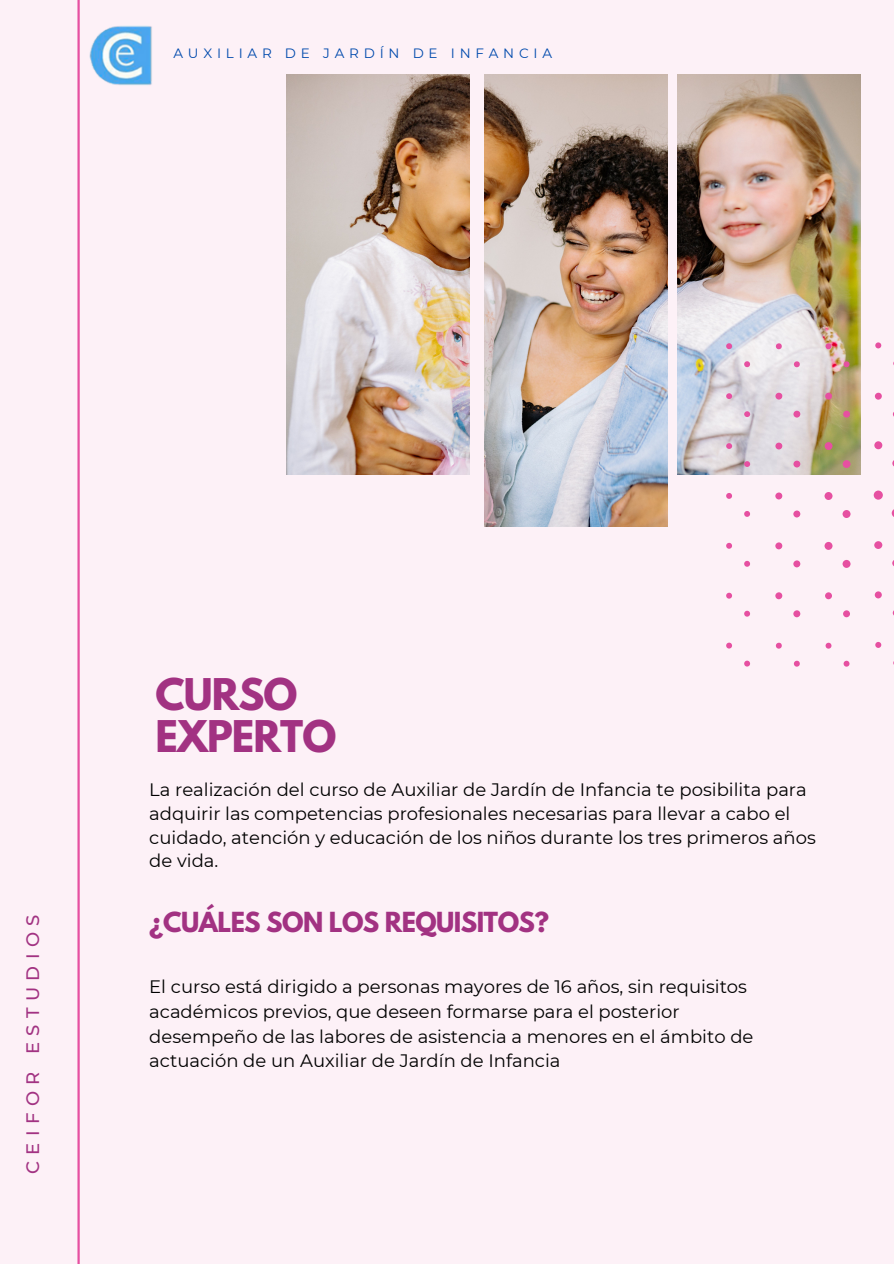
<style>
.page{position:relative;width:894px;height:1264px;background:#fff}
.page>*{position:absolute;margin:0;border:0;box-sizing:border-box;transform-origin:0 0}
.t1{font:700 38.7px "League Spartan";letter-spacing:-.025em;color:#a23282}
.t2{font:700 24.45px "League Spartan";letter-spacing:-.025em;color:#a23282}
.t3{font:18px/23.7px "Montserrat";color:#000}
.t4{font:500 18px "Montserrat";letter-spacing:.355em;color:#a23282}
.t5{font:13.5px "Montserrat";letter-spacing:.355em;color:#004aad}
</style>
<div class="page">
<div style="left:0;top:0;width:893px;height:1263px;background:#fdf1f7"></div>
<img style="left:287px;top:74px;width:182px;height:400px">
<img style="left:677px;top:74px;width:183px;height:400px">
<img style="left:484px;top:74px;width:183px;height:453px">
<svg style="left:726px;top:342px;width:156px;height:306px"></svg>
<hr style="left:77px;top:0;width:3px;height:1263px;background:#e650a1">
<img style="left:89px;top:25px;width:63px;height:61px">
<svg style="left:744px;top:360px;width:149px;height:306px"></svg>
<h4 class="t5" style="left:173px;top:45px;width:380px">AUXILIAR DE JARDÍN DE INFANCIA</h4>
<h1 class="t4" style="left:22px;top:1174px;width:261px;rotate:-90deg">CEIFOR ESTUDIOS</h1>
<p class="t1" style="left:155px;top:675px;width:143px">CURSO</p>
<p class="t1" style="left:155px;top:717px;width:182px">EXPERTO</p>
<p class="t3" style="left:149px;top:778px;width:668px">La realización del curso de Auxiliar de Jardín de Infancia te posibilita para adquirir las competencias profesionales necesarias para llevar a cabo el cuidado, atención y educación de los niños durante los tres primeros años de vida.</p>
<p class="t2" style="left:149px;top:909px;width:401px">¿CUÁLES SON LOS REQUISITOS?</p>
<p class="t3" style="left:149px;top:974px;width:605px;line-height:24.8px">El curso está dirigido a personas mayores de 16 años, sin requisitos académicos previos, que deseen formarse para el posterior desempeño de las labores de asistencia a menores en el á mbito de actuación de un Auxiliar de Jardín de Infancia</p>
</div>
